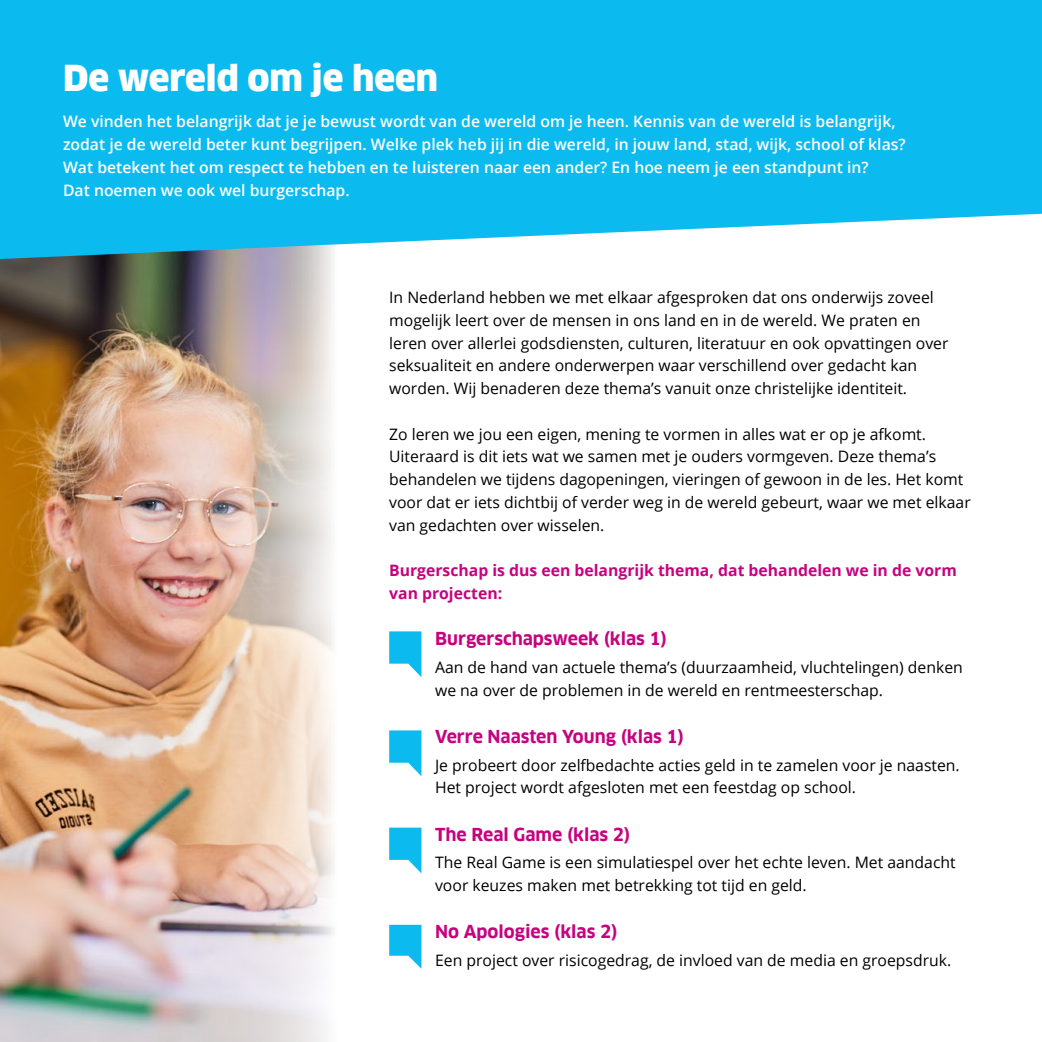
<style>
.page{position:relative;width:1042px;height:1042px;background:#fff}
.page>*{position:absolute;margin:0;border:0;box-sizing:border-box;transform-origin:0 0}
.t1{font:900 35px "Clan Offc";color:#fff}
.t2{font:700 17.5px "Clan Offc";color:#c7027f}
.t3{font:15.75px/22.8px "Open Sans";color:#000}
.t4{font:600 15.75px/22.8px "Open Sans";color:#fff}
.t5{font:700 15.75px/22.8px "Open Sans";color:#c7027f}
</style>
<div class="page">
<img style="left:0;top:259px;width:334px;height:783px">
<svg style="left:0;top:0;width:1042px;height:259px;background:#1fbfef"></svg>
<svg style="left:389px;top:631px;width:32px;height:46px"></svg>
<svg style="left:389px;top:730px;width:32px;height:46px"></svg>
<svg style="left:389px;top:827px;width:32px;height:46px"></svg>
<svg style="left:389px;top:925px;width:32px;height:44px"></svg>
<h1 class="t1" style="left:63px;top:58px;width:376px">De wereld om je heen</h1>
<p class="t4" style="left:63px;top:110px;width:844px">We vinden het belangrijk dat je je bewust wordt van de wereld om je heen. Kennis van de wereld is belangrijk, zodat je de wereld beter kunt begrijpen. Welke plek heb jij in die wereld, in jouw land, stad, wijk, school of klas?<br>Wat betekent het om respect te hebben en te luisteren naar een ander? En hoe neem je een standpunt in?<br>Dat noemen we ook wel burgerschap.</p>
<p class="t3" style="left:389px;top:285px;width:561px">In Nederland hebben we met elkaar afgesproken dat ons onderwijs zoveel mogelijk leert over de mensen in ons land en in de wereld. We praten en leren over allerlei godsdiensten, culturen, literatuur en ook opvattingen over seksualiteit en andere onderwerpen waar verschillend over gedacht kan worden. Wij benaderen deze thema’s vanuit onze christelijke identiteit.</p>
<p class="t3" style="left:389px;top:422px;width:583px">Zo leren we jou een eigen, mening te vormen in alles wat er op je afkomt.<br>Uiteraard is dit iets wat we samen met je ouders vormgeven. Deze thema’s behandelen we tijdens dagopeningen, vieringen of gewoon in de les. Het komt voor dat er iets dichtbij of verder weg in de wereld gebeurt, waar we met elkaar van gedachten over wisselen.</p>
<p class="t5" style="left:389px;top:558px;width:569px">Burgerschap is dus een belangrijk thema, dat behandelen we in de vorm van projecten:</p>
<p class="t2" style="left:435px;top:629px;width:233px">Burgerschapsweek (klas 1)</p>
<p class="t3" style="left:435px;top:655px;width:529px">Aan de hand van actuele thema’s (duurzaamheid, vluchtelingen) denken we na over de problemen in de wereld en rentmeesterschap.</p>
<p class="t2" style="left:435px;top:727px;width:250px">Verre Naasten Young (klas 1)</p>
<p class="t3" style="left:435px;top:753px;width:526px">Je probeert door zelfbedachte acties geld in te zamelen voor je naasten.<br>Het project wordt afgesloten met een feestdag op school.</p>
<p class="t2" style="left:435px;top:824px;width:197px">The Real Game (klas 2)</p>
<p class="t3" style="left:435px;top:851px;width:522px">The Real Game is een simulatiespel over het echte leven. Met aandacht voor keuzes maken met betrekking tot tijd en geld.</p>
<p class="t2" style="left:435px;top:922px;width:184px">No Apologies (klas 2)</p>
<p class="t3" style="left:435px;top:948px;width:518px">Een project over risicogedrag, de invloed van de media en groepsdruk.</p>
</div>
